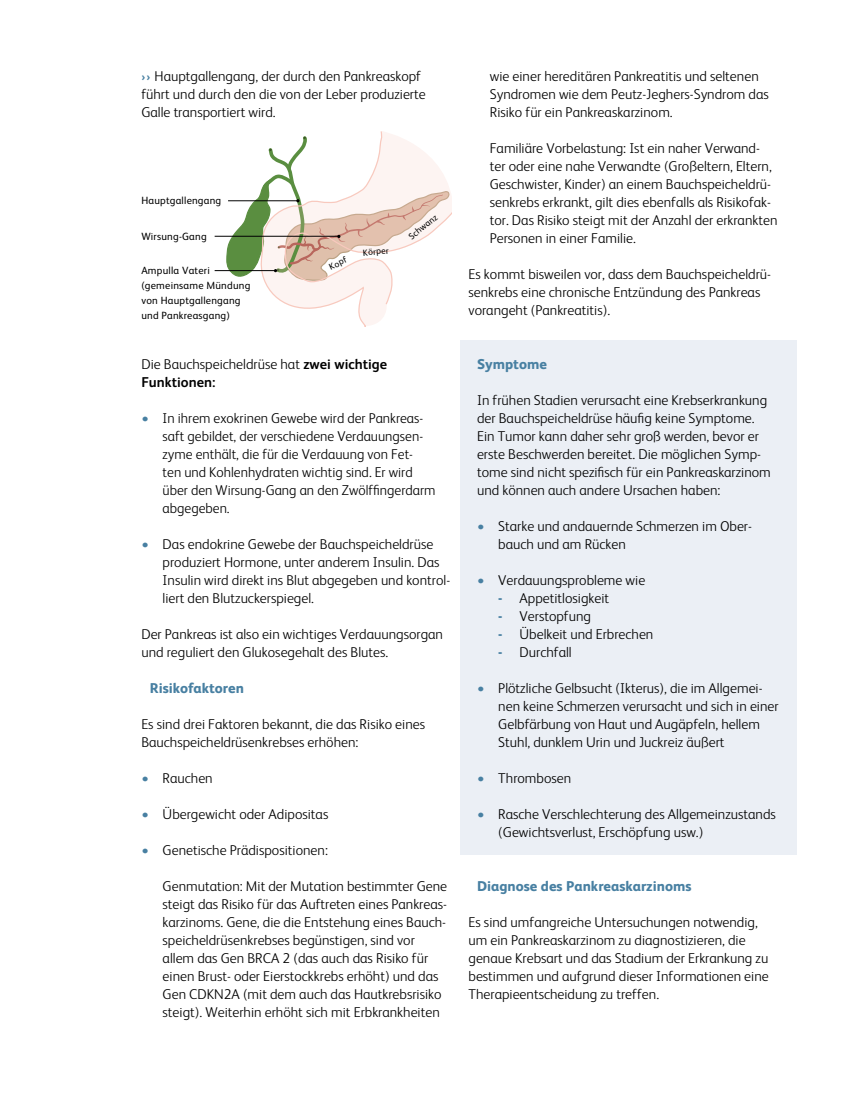
<style>
.page{position:relative;width:851px;height:1106px;background:#fff}
.page>*{position:absolute;margin:0;border:0;box-sizing:border-box;transform-origin:0 0}
.t1{font:300 14.25px/18px "FS Albert";color:#000}
.t2{font:800 14.25px "FS Albert";color:#4880a2}
.t3{font:10.5px/14.9px "FS Albert";letter-spacing:.02em;color:#000}
.t4{font:9px "FS Albert";color:#000}
.s1{font-weight:700;color:#4880a2}
.s2{font-weight:700}
.s3{font-weight:700;font-size:15px;color:#4880a2}
</style>
<div class="page">
<div style="left:460px;top:340px;width:336px;height:515px;background:#ebeff5"></div>
<hr style="left:214px;top:236px;width:125px;height:1px;background:#000">
<hr style="left:214px;top:270px;width:62px;height:1px;background:#000">
<svg style="left:226px;top:131px;width:225px;height:195px"></svg>
<p class="t1" style="left:141px;top:66px;width:286px"><span class="s1">››</span> Hauptgallengang, der durch den Pankreaskopf führt und durch den die von der Leber produzierte<br>Galle transportiert wird.</p>
<p class="t3" style="left:141px;top:192px;width:81px">Hauptgallengang</p>
<p class="t3" style="left:141px;top:228px;width:67px">Wirsung-Gang</p>
<p class="t3" style="left:141px;top:263px;width:110px">Ampulla Vateri (gemeinsame Mündung von Hauptgallengang und Pankreasgang)</p>
<p class="t4" style="left:327px;top:261px;width:20px;rotate:-25deg">Kopf</p>
<p class="t4" style="left:362px;top:247px;width:27px;rotate:-5deg">Körper</p>
<p class="t4" style="left:406px;top:233px;width:36px;rotate:-39deg">Schwanz</p>
<p class="t1" style="left:141px;top:354px;width:247px">Die Bauchspeicheldrüse hat <span class="s2">zwei wichtige<br>Funktionen:</span></p>
<p class="t1" style="left:163px;top:408px;width:274px;text-indent:-21px"><span class="s3">•</span> In ihrem exokrinen Gewebe wird der Pankreas&shy;saft gebildet, der verschiedene Verdauungsen&shy;zyme enthält, die für die Verdauung von Fet-<br>ten und Kohlenhydraten wichtig sind. Er wird über den Wirsung-Gang an den Zwölffingerdarm abgegeben.</p>
<p class="t1" style="left:163px;top:534px;width:289px;text-indent:-21px"><span class="s3">•</span> Das endokrine Gewebe der Bauchspeicheldrüse produziert Hormone, unter anderem Insulin. Das Insulin wird direkt ins Blut abgegeben und kontrol&shy;liert den Blutzuckerspiegel.</p>
<p class="t1" style="left:141px;top:624px;width:303px">Der Pankreas ist also ein wichtiges Verdauungsorgan und reguliert den Glukosegehalt des Blutes.</p>
<p class="t2" style="left:150px;top:678px;width:96px">Risikofaktoren</p>
<p class="t1" style="left:141px;top:714px;width:285px">Es sind drei Faktoren bekannt, die das Risiko eines<br>Bauchspeicheldrüsenkrebses erhöhen:</p>
<p class="t1" style="left:141px;top:768px;width:73px"><span class="s3">•</span> Rauchen</p>
<p class="t1" style="left:141px;top:804px;width:188px"><span class="s3">•</span> Übergewicht oder Adipositas</p>
<p class="t1" style="left:141px;top:840px;width:188px"><span class="s3">•</span> Genetische Prädispositionen:</p>
<p class="t1" style="left:163px;top:876px;width:286px">Genmutation: Mit der Mutation bestimmter Gene steigt das Risiko für das Auftreten eines Pankreas&shy;karzinoms. Gene, die die Entstehung eines Bauch&shy;speicheldrüsenkrebses begünstigen, sind vor allem das Gen BRCA 2 (das auch das Risiko für einen Brust- oder Eierstockkrebs erhöht) und das Gen CDKN2A (mit dem auch das Hautkrebsrisiko steigt). Weiterhin erhöht sich mit Erbkrankheiten</p>
<p class="t1" style="left:489px;top:66px;width:280px">wie einer hereditären Pankreatitis und seltenen<br>Syndromen wie dem Peutz-Jeghers-Syndrom das<br>Risiko für ein Pankreaskarzinom.</p>
<p class="t1" style="left:489px;top:138px;width:289px">Familiäre Vorbelastung: Ist ein naher Verwand&shy;ter oder eine nahe Verwandte (Großeltern, Eltern, Geschwister, Kinder) an einem Bauchspeicheldrü&shy;senkrebs erkrankt, gilt dies ebenfalls als Risikofak&shy;tor. Das Risiko steigt mit der Anzahl der erkrankten Personen in einer Familie.</p>
<p class="t1" style="left:468px;top:264px;width:304px">Es kommt bisweilen vor, dass dem Bauchspeicheldrü&shy;senkrebs eine chronische Entzündung des Pankreas vorangeht (Pankreatitis).</p>
<p class="t2" style="left:477px;top:354px;width:71px">Symptome</p>
<p class="t1" style="left:477px;top:390px;width:295px">In frühen Stadien verursacht eine Krebserkrankung der Bauchspeicheldrüse häufig keine Symptome.<br>Ein Tumor kann daher sehr groß werden, bevor er erste Beschwerden bereitet. Die möglichen Symp&shy;tome sind nicht spezifisch für ein Pankreaskarzinom und können auch andere Ursachen haben:</p>
<p class="t1" style="left:498px;top:516px;width:255px;text-indent:-21px"><span class="s3">•</span> Starke und andauernde Schmerzen im Ober&shy;bauch und am Rücken</p>
<p class="t1" style="left:477px;top:570px;width:170px"><span class="s3">•</span> Verdauungsprobleme wie</p>
<p class="t1" style="left:498px;top:588px;width:112px"><span class="s3">-</span> Appetitlosigkeit</p>
<p class="t1" style="left:498px;top:606px;width:94px"><span class="s3">-</span> Verstopfung</p>
<p class="t1" style="left:498px;top:624px;width:156px"><span class="s3">-</span> Übelkeit und Erbrechen</p>
<p class="t1" style="left:498px;top:642px;width:75px"><span class="s3">-</span> Durchfall</p>
<p class="t1" style="left:498px;top:678px;width:282px;text-indent:-21px"><span class="s3">•</span> Plötzliche Gelbsucht (Ikterus), die im Allgemei&shy;nen keine Schmerzen verursacht und sich in einer Gelbfärbung von Haut und Augäpfeln, hellem Stuhl, dunklem Urin und Juckreiz äußert</p>
<p class="t1" style="left:477px;top:768px;width:96px"><span class="s3">•</span> Thrombosen</p>
<p class="t1" style="left:498px;top:804px;width:279px;text-indent:-21px"><span class="s3">•</span> Rasche Verschlechterung des Allgemeinzustands (Gewichtsverlust, Erschöpfung usw.)</p>
<p class="t2" style="left:477px;top:876px;width:216px">Diagnose des Pankreaskarzinoms</p>
<p class="t1" style="left:468px;top:912px;width:302px">Es sind umfangreiche Untersuchungen notwendig, um ein Pankreaskarzinom zu diagnostizieren, die genaue Krebsart und das Stadium der Erkrankung zu bestimmen und aufgrund dieser Informationen eine Therapieentscheidung zu treffen.</p>
</div>
